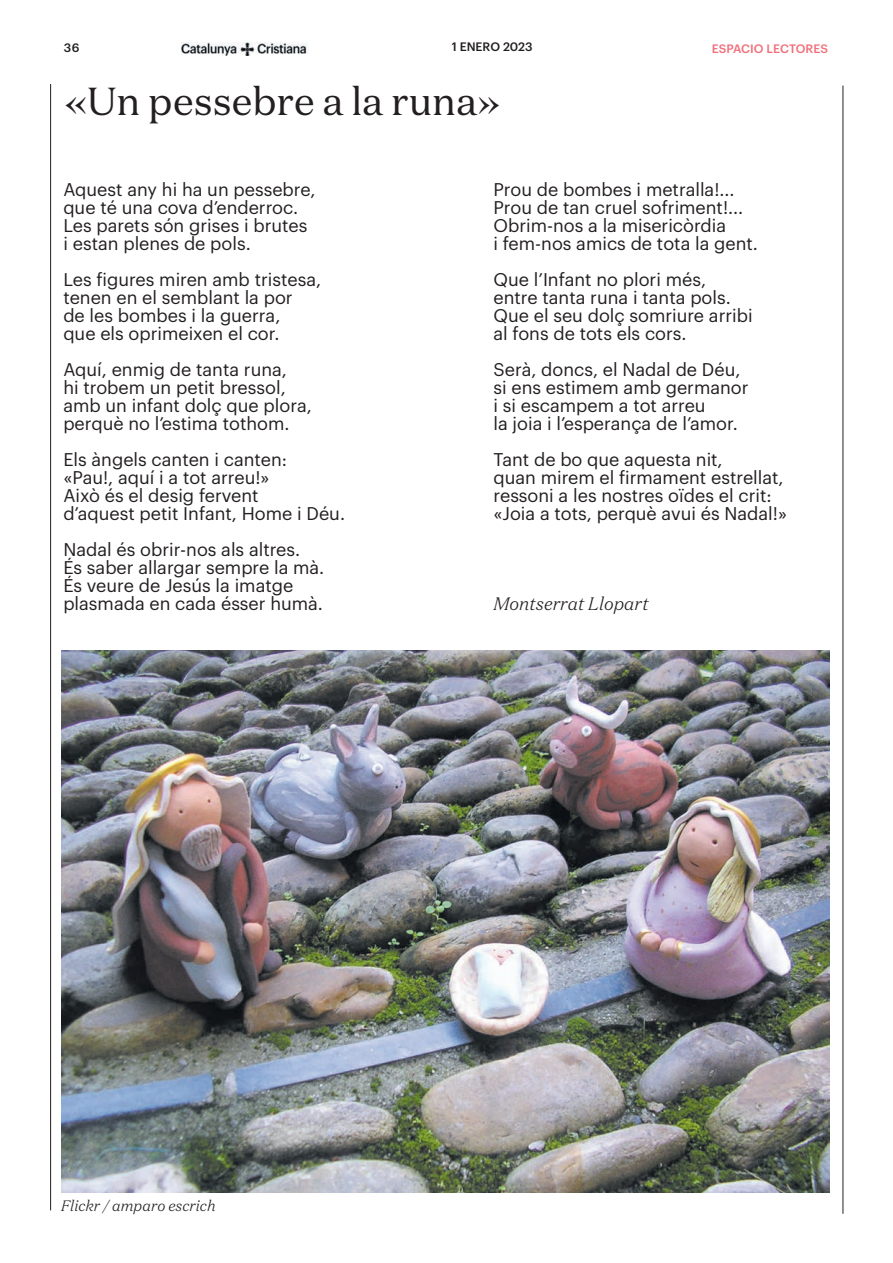
<style>
.page{position:relative;width:893px;height:1263px;background:#fff}
.page>*{position:absolute;margin:0;border:0;box-sizing:border-box;transform-origin:0 0}
.t1{font:39px "Domaine Text";color:#231f20}
.t2{font:18px/18px "Graphik";color:#231f20}
.t3{font:italic 300 18px "Domaine Text";color:#231f20}
.t4{font:italic 300 15px "Domaine Text";color:#231f20}
.t5{font:500 12px "Graphik";letter-spacing:.005em;color:#f1707b}
.t6{font:500 12px "Graphik";color:#231f20}
</style>
<div class="page">
<img style="left:182px;top:42px;width:127px;height:13px">
<hr style="left:50px;top:84px;width:1px;height:1126px;background:#231f20">
<hr style="left:843px;top:86px;width:1px;height:1128px;background:#231f20">
<img style="left:61px;top:651px;width:768px;height:541px">
<p class="t6" style="left:64px;top:39px;width:17px">36</p>
<p class="t6" style="left:452px;top:38px;width:82px">1 ENERO 2023</p>
<p class="t5" style="left:712px;top:39px;width:118px">ESPACIO LECTORES</p>
<h1 class="t1" style="left:63px;top:77px;width:440px">«Un pessebre a la runa»</h1>
<p class="t2" style="left:63px;top:179px;width:254px">Aquest any hi ha un pessebre, que té una cova d’enderroc.<br>Les parets són grises i brutes i estan plenes de pols.</p>
<p class="t2" style="left:63px;top:269px;width:259px">Les figures miren amb tristesa, tenen en el semblant la por<br>de les bombes i la guerra,<br>que els oprimeixen el cor.</p>
<p class="t2" style="left:63px;top:359px;width:250px">Aquí, enmig de tanta runa,<br>hi trobem un petit bressol, amb un infant dolç que plora, perquè no l’estima tothom.</p>
<p class="t2" style="left:63px;top:449px;width:283px">Els àngels canten i canten:<br>«Pau!, aquí i a tot arreu!»<br>Això és el desig fervent<br>d’aquest petit Infant, Home i Déu.</p>
<p class="t2" style="left:63px;top:539px;width:262px">Nadal és obrir-nos als altres.<br>És saber allargar sempre la mà.<br>És veure de Jesús la imatge plasmada en cada ésser humà.</p>
<p class="t2" style="left:493px;top:179px;width:266px">Prou de bombes i metralla!...<br>Prou de tan cruel sofriment!...<br>Obrim-nos a la misericòrdia<br>i fem-nos amics de tota la gent.</p>
<p class="t2" style="left:493px;top:269px;width:261px">Que l’Infant no plori més, entre tanta runa i tanta pols.<br>Que el seu dolç somriure arribi al fons de tots els cors.</p>
<p class="t2" style="left:493px;top:359px;width:257px">Serà, doncs, el Nadal de Déu, si ens estimem amb germanor i si escampem a tot arreu<br>la joia i l’esperança de l’amor.</p>
<p class="t2" style="left:493px;top:449px;width:295px">Tant de bo que aquesta nit,<br>quan mirem el firmament estrellat, ressoni a les nostres oïdes el crit: «Joia a tots, perquè avui és Nadal!»</p>
<p class="t3" style="left:493px;top:592px;width:157px">Montserrat Llopart</p>
<p class="t4" style="left:61px;top:1196px;width:156px">Flickr / amparo escrich</p>
</div>
